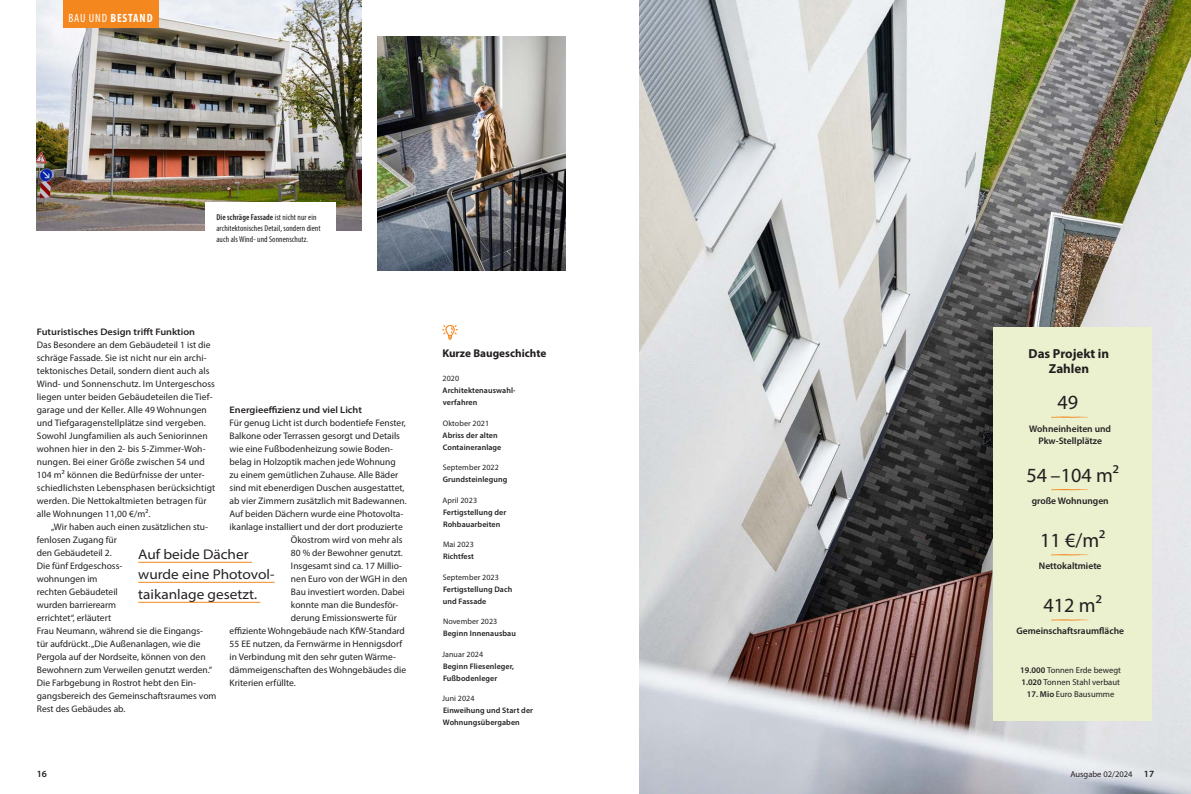
<style>
.page{position:relative;width:1191px;height:794px;background:#fff}
.page>*{position:absolute;margin:0;border:0;box-sizing:border-box;transform-origin:0 0}
.t1{font:20.2px "Myriad Pro";color:#231f20}
.WGH_Zitat_14pt{font:semi-expanded 14px/20px "Myriad Pro";color:#231f20}
.t2{font:700 13.1px/15.1px "Myriad Pro";color:#231f20;text-align:center}
.Rubrik_12pt{font:700 condensed 12px "Myriad Pro";letter-spacing:.07em;color:#fff}
.t3{font:700 11.2px "Myriad Pro";color:#231f20}
.WGH_Body_9_5pt{font:9.5px/13px "Myriad Pro";color:#231f20}
.WGH_Body_einzug{font:9.5px/13px "Myriad Pro";color:#231f20}
.t4{font:600 9.5px/12.3px "Myriad Pro";color:#231f20;text-align:center}
.WGH_Zwischenhead_9_5_neu{font:600 semi-expanded 9.5px "Myriad Pro";color:#231f20}
.t5{font:8.6px/12.3px "Myriad Pro";color:#231f20}
.WGH_BU_Cond_8_5pt{font:condensed 8.5px/11px "Myriad Pro";letter-spacing:.01em;color:#231f20}
.WGH_Marginal_8pt_Neu{font:8.5px "Myriad Pro";color:#231f20}
.WGH_Marginal_8pt_Neu-2{font:600 8px/12px "Myriad Pro";letter-spacing:.01em;color:#231f20}
.s1{font-weight:400}
.s2{font-weight:600}
.s3{font-weight:600;font-size:9.5px}
</style>
<div class="page">
<hr style="left:138px;top:562px;width:114px;height:1px;background:#f5871f">
<hr style="left:138px;top:582px;width:136px;height:1px;background:#f5871f">
<hr style="left:138px;top:602px;width:122px;height:1px;background:#f5871f">
<img style="left:377px;top:36px;width:188px;height:234px">
<img style="left:37px;top:0;width:324px;height:230px">
<div style="left:205px;top:202px;width:131px;height:63px;background:#fff"></div>
<svg style="left:442px;top:325px;width:16px;height:15px"></svg>
<img style="left:640px;top:0;width:551px;height:794px">
<div style="left:993px;top:327px;width:158px;height:393px;background:#ebf0cf"></div>
<svg style="left:1051px;top:416px;width:38px;height:2px"></svg>
<svg style="left:1051px;top:489px;width:38px;height:2px"></svg>
<svg style="left:1051px;top:554px;width:38px;height:2px"></svg>
<svg style="left:1051px;top:619px;width:38px;height:2px"></svg>
<div style="left:63px;top:0;width:95px;height:27px;background:#f5871f"></div>
<p class="Rubrik_12pt" style="left:68px;top:10px;width:86px"><span class="s1">BAU UND</span> BESTAND</p>
<p class="WGH_BU_Cond_8_5pt" style="left:216px;top:212px;width:106px"><span class="s2">Die schräge Fassade</span> ist nicht nur ein architektonisches Detail, sondern dient auch als Wind- und Sonnenschutz.</p>
<p class="WGH_Zwischenhead_9_5_neu" style="left:37px;top:326px;width:160px">Futuristisches Design trifft Funktion</p>
<p class="WGH_Body_9_5pt" style="left:37px;top:338px;width:180px">Das Besondere an dem Gebäudeteil 1 ist die schräge Fassade. Sie ist nicht nur ein archi&shy;tektonisches Detail, sondern dient auch als Wind- und Sonnenschutz. Im Untergeschoss liegen unter beiden Gebäudeteilen die Tief&shy;garage und der Keller. Alle 49 Wohnungen und Tiefgaragenstellplätze sind vergeben.<br>Sowohl Jungfamilien als auch Seniorinnen wohnen hier in den 2- bis 5-Zimmer-Woh&shy;nungen. Bei einer Größe zwischen 54 und 104 m² können die Bedürfnisse der unter&shy;schiedlichsten Lebensphasen berücksichtigt werden. Die Nettokaltmieten betragen für alle Wohnungen 11,00 €/m².</p>
<p class="WGH_Body_einzug" style="left:37px;top:520px;width:181px;text-indent:14px">„Wir haben auch einen zusätzlichen stu&shy;fenlosen Zugang für<br>den Gebäudeteil 2.<br>Die fünf Erdgeschoss-<br>wohnungen im<br>rechten Gebäudeteil<br>wurden barrierearm<br>errichtet“, erläutert<br>Frau Neumann, während sie die Eingangs&shy;tür aufdrückt. „Die Außenanlagen, wie die<br>Pergola auf der Nordseite, können von den<br>Bewohnern zum Verweilen genutzt werden.“<br>Die Farbgebung in Rostrot hebt den Ein&shy;gangsbereich des Gemeinschaftsraumes vom<br>Rest des Gebäudes ab.</p>
<p class="WGH_Zwischenhead_9_5_neu" style="left:230px;top:404px;width:134px">Energieeffizienz und viel Licht</p>
<p class="WGH_Body_9_5pt" style="left:230px;top:416px;width:178px">Für genug Licht ist durch bodentiefe Fenster,</p>
<p class="WGH_Body_9_5pt" style="left:230px;top:429px;width:172px">Balkone oder Terrassen gesorgt und Details</p>
<p class="WGH_Body_9_5pt" style="left:230px;top:442px;width:165px">wie eine Fußbodenheizung sowie Boden-</p>
<p class="WGH_Body_9_5pt" style="left:230px;top:455px;width:168px">belag in Holzoptik machen jede Wohnung</p>
<p class="WGH_Body_9_5pt" style="left:230px;top:468px;width:170px">zu einem gemütlichen Zuhause. Alle Bäder</p>
<p class="WGH_Body_9_5pt" style="left:230px;top:481px;width:176px">sind mit ebenerdigen Duschen ausgestattet,</p>
<p class="WGH_Body_9_5pt" style="left:230px;top:494px;width:179px">ab vier Zimmern zusätzlich mit Badewannen.</p>
<p class="WGH_Body_9_5pt" style="left:230px;top:507px;width:175px">Auf beiden Dächern wurde eine Photovolta-</p>
<p class="WGH_Body_9_5pt" style="left:230px;top:520px;width:175px">ikanlage installiert und der dort produzierte</p>
<p class="WGH_Body_9_5pt" style="left:291px;top:533px;width:113px">Ökostrom wird von mehr als</p>
<p class="WGH_Body_9_5pt" style="left:291px;top:546px;width:113px">80 % der Bewohner genutzt.</p>
<p class="WGH_Body_9_5pt" style="left:291px;top:559px;width:113px">Insgesamt sind ca. 17 Millio-</p>
<p class="WGH_Body_9_5pt" style="left:291px;top:572px;width:118px">nen Euro von der WGH in den</p>
<p class="WGH_Body_9_5pt" style="left:291px;top:585px;width:115px">Bau investiert worden. Dabei</p>
<p class="WGH_Body_9_5pt" style="left:291px;top:598px;width:109px">konnte man die Bundesför-</p>
<p class="WGH_Body_9_5pt" style="left:291px;top:611px;width:107px">derung Emissionswerte für</p>
<p class="WGH_Body_9_5pt" style="left:230px;top:624px;width:177px">effiziente Wohngebäude nach KfW-Standard</p>
<p class="WGH_Body_9_5pt" style="left:230px;top:637px;width:174px">55 EE nutzen, da Fernwärme in Hennigsdorf</p>
<p class="WGH_Body_9_5pt" style="left:230px;top:650px;width:168px">in Verbindung mit den sehr guten Wärme-</p>
<p class="WGH_Body_9_5pt" style="left:230px;top:663px;width:178px">dämmeigenschaften des Wohngebäudes die</p>
<p class="WGH_Body_9_5pt" style="left:230px;top:676px;width:68px">Kriterien erfüllte.</p>
<p class="WGH_Zitat_14pt" style="left:138px;top:544px;width:138px">Auf beide Dächer wurde eine Photovol&shy;taikanlage gesetzt.</p>
<p class="t3" style="left:442px;top:346px;width:105px">Kurze Baugeschichte</p>
<p class="t2" style="left:1028px;top:345px;width:82px">Das Projekt in<br>Zahlen</p>
<p class="t1" style="left:1057px;top:390px;width:22px">49</p>
<p class="t4" style="left:1029px;top:422px;width:83px">Wohneinheiten und<br>Pkw-Stellplätze</p>
<p class="t1" style="left:1026px;top:463px;width:94px">54 –104 m²</p>
<p class="t4" style="left:1031px;top:494px;width:79px">große Wohnungen</p>
<p class="t1" style="left:1040px;top:528px;width:67px">11 €/m²</p>
<p class="t4" style="left:1039px;top:559px;width:64px">Nettokaltmiete</p>
<p class="t1" style="left:1043px;top:593px;width:60px">412 m²</p>
<p class="t4" style="left:1016px;top:625px;width:109px">Gemeinschaftsraumfläche</p>
<p class="t5" style="left:1020px;top:663px;width:102px"><span class="s2">19.000</span> Tonnen Erde bewegt<br><span class="s2">1.020</span> Tonnen Stahl verbaut</p>
<p class="t5" style="left:1027px;top:688px;width:89px"><span class="s2">17. Mio</span> Euro Bausumme</p>
<p class="WGH_Marginal_8pt_Neu-2" style="left:442px;top:372px;width:74px"><span class="s1">2020<br></span>Architektenauswahl&shy;verfahren</p>
<p class="WGH_Marginal_8pt_Neu-2" style="left:442px;top:417px;width:60px"><span class="s1">Oktober 2021<br></span>Abriss der alten<br>Containeranlage</p>
<p class="WGH_Marginal_8pt_Neu-2" style="left:443px;top:461px;width:66px"><span class="s1">September 2022<br></span>Grundsteinlegung</p>
<p class="WGH_Marginal_8pt_Neu-2" style="left:442px;top:494px;width:65px"><span class="s1">April 2023<br></span>Fertigstellung der<br>Rohbauarbeiten</p>
<p class="WGH_Marginal_8pt_Neu-2" style="left:443px;top:538px;width:33px"><span class="s1">Mai 2023<br></span>Richtfest</p>
<p class="WGH_Marginal_8pt_Neu-2" style="left:443px;top:571px;width:71px"><span class="s1">September 2023<br></span>Fertigstellung Dach und Fassade</p>
<p class="WGH_Marginal_8pt_Neu-2" style="left:443px;top:615px;width:74px"><span class="s1">November 2023<br></span>Beginn Innenausbau</p>
<p class="WGH_Marginal_8pt_Neu-2" style="left:442px;top:648px;width:73px"><span class="s1">Januar 2024<br></span>Beginn Fliesenleger,<br>Fußbodenleger</p>
<p class="WGH_Marginal_8pt_Neu-2" style="left:442px;top:692px;width:92px"><span class="s1">Juni 2024<br></span>Einweihung und Start der<br>Wohnungsübergaben</p>
<p class="t4" style="left:37px;top:767px;width:12px">16</p>
<p class="WGH_Marginal_8pt_Neu" style="left:1070px;top:769px;width:85px">Ausgabe 02/2024 <span class="s3">17</span></p>
</div>
